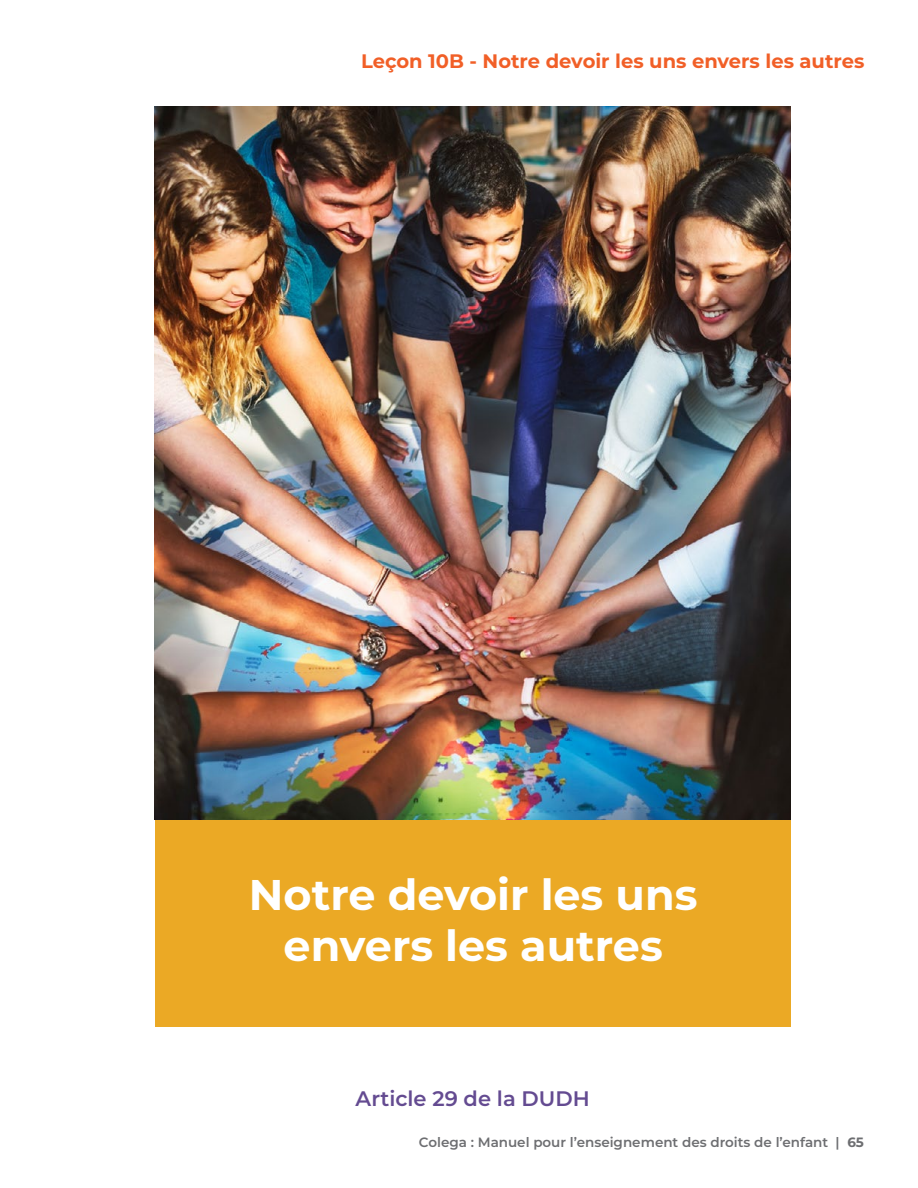
<style>
.page{position:relative;width:918px;height:1188px;background:#fff}
.page>*{position:absolute;margin:0;border:0;box-sizing:border-box;transform-origin:0 0}
.t1{font:700 42.9px/51.2px "Montserrat";color:#fff;text-align:center}
.t2{font:600 21px "Montserrat";color:#644b91}
.t3{font:700 19.5px "Montserrat";color:#f15f27}
.t4{font:600 13.5px "Montserrat";color:#6d6e71}
.s1{font-weight:700}
</style>
<div class="page">
<div style="left:155px;top:819px;width:635px;height:208px;background:#eba925"></div>
<img style="left:155px;top:107px;width:635px;height:712px">
<h3 class="t3" style="left:361px;top:47px;width:505px">Leçon 10B - Notre devoir les uns envers les autres</h3>
<h1 class="t1" style="left:249px;top:867px;width:450px">Notre devoir les uns envers les autres</h1>
<h2 class="t2" style="left:356px;top:1083px;width:236px">Article 29 de la DUDH</h2>
<p class="t4" style="left:419px;top:1133px;width:447px">Colega : Manuel pour l’enseignement des droits de l’enfant | <span class="s1">65</span></p>
</div>
